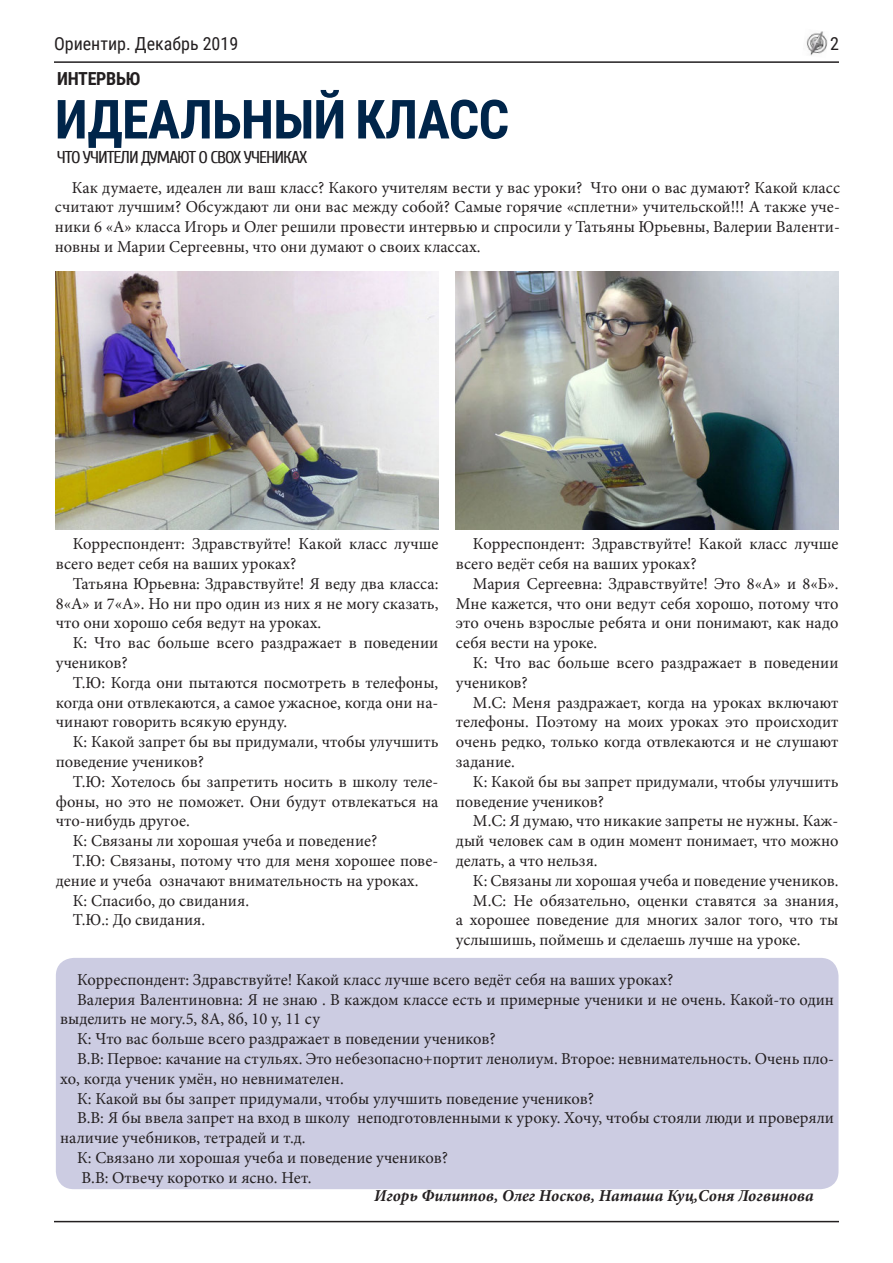
<style>
.page{position:relative;width:893px;height:1263px;background:#fff}
.page>*{position:absolute;margin:0;border:0;box-sizing:border-box;transform-origin:0 0}
.t1{font:700 54px "Roboto Condensed";letter-spacing:-.015em;color:#00254a}
.t2{font:18px "Roboto Condensed";color:#231f20}
.t3{font:700 18px "Roboto Condensed";letter-spacing:-.015em;color:#231f20}
.t4{font:17.1px "Cuprum";letter-spacing:-.06em;color:#231f20;scale:1.05 1}
.t5{font:16.5px/19.8px "Minion Pro";color:#231f20;text-align:justify}
.t6{font:italic 700 16.5px "Minion Pro";color:#231f20}
</style>
<div class="page">
<hr style="left:54px;top:61px;width:785px;height:2px;background:#231f20">
<hr style="left:54px;top:1221px;width:785px;height:1px;background:#231f20">
<img style="left:806px;top:31px;width:22px;height:25px">
<img style="left:56px;top:272px;width:382px;height:257px">
<img style="left:455px;top:272px;width:384px;height:257px">
<div style="left:56px;top:958px;width:782px;height:231px;background:#cccce2;border-radius:18px"></div>
<p class="t2" style="left:54px;top:31px;width:186px">Ориентир. Декабрь 2019</p>
<p class="t2" style="left:830px;top:31px;width:10px">2</p>
<p class="t3" style="left:57px;top:66px;width:85px">ИНТЕРВЬЮ</p>
<h1 class="t1" style="left:55px;top:81px;width:456px">ИДЕАЛЬНЫЙ КЛАСС</h1>
<p class="t4" style="left:57px;top:148px;width:240px">ЧТО УЧИТЕЛИ ДУМАЮТ О СВОХ УЧЕНИКАХ</p>
<p class="t5" style="left:55px;top:178px;width:787px;text-indent:17px">Как думаете, идеален ли ваш класс? Какого учителям вести у вас уроки? Что они о вас думают? Какой класс считают лучшим? Обсуждают ли они вас между собой? Самые горячие «сплетни» учительской!!! А также уче&shy;ники 6 «А» класса Игорь и Олег решили провести интервью и спросили у Татьяны Юрьевны, Валерии Валенти&shy;новны и Марии Сергеевны, что они думают о своих классах.</p>
<p class="t5" style="left:56px;top:534px;width:384px;text-indent:17px">Корреспондент: Здравствуйте! Какой класс лучше всего ведет себя на ваших уроках?</p>
<p class="t5" style="left:56px;top:574px;width:384px;text-indent:17px">Татьяна Юрьевна: Здравствуйте! Я веду два класса:<br>8«А» и 7«А». Но ни про один из них я не могу сказать, что они хорошо себя ведут на уроках.</p>
<p class="t5" style="left:56px;top:633px;width:384px;text-indent:17px">К: Что вас больше всего раздражает в поведении учеников?</p>
<p class="t5" style="left:56px;top:673px;width:384px;text-indent:17px">Т.Ю: Когда они пытаются посмотреть в телефоны, когда они отвлекаются, а самое ужасное, когда они на&shy;чинают говорить всякую ерунду.</p>
<p class="t5" style="left:56px;top:732px;width:384px;text-indent:17px">К: Какой запрет бы вы придумали, чтобы улучшить поведение учеников?</p>
<p class="t5" style="left:73px;top:772px;width:367px">Т.Ю: Хотелось бы запретить носить в школу теле-</p>
<p class="t5" style="left:56px;top:791px;width:384px">фоны, но это не поможет. Они будут отвлекаться на</p>
<p class="t5" style="left:56px;top:811px;width:135px">что-нибудь другое.</p>
<p class="t5" style="left:73px;top:831px;width:306px">К: Связаны ли хорошая учеба и поведение?</p>
<p class="t5" style="left:73px;top:851px;width:367px">Т.Ю: Связаны, потому что для меня хорошее пове-</p>
<p class="t5" style="left:56px;top:871px;width:364px">дение и учеба означают внимательность на уроках.</p>
<p class="t5" style="left:73px;top:890px;width:178px">К: Спасибо, до свидания.</p>
<p class="t5" style="left:73px;top:910px;width:134px">Т.Ю.: До свидания.</p>
<p class="t5" style="left:456px;top:534px;width:384px;text-indent:17px">Корреспондент: Здравствуйте! Какой класс лучше всего ведёт себя на ваших уроках?</p>
<p class="t5" style="left:456px;top:574px;width:384px;text-indent:17px">Мария Сергеевна: Здравствуйте! Это 8«А» и 8«Б».<br>Мне кажется, что они ведут себя хорошо, потому что это очень взрослые ребята и они понимают, как надо себя вести на уроке.</p>
<p class="t5" style="left:456px;top:653px;width:384px;text-indent:17px">К: Что вас больше всего раздражает в поведении учеников?</p>
<p class="t5" style="left:456px;top:692px;width:384px;text-indent:17px">М.С: Меня раздражает, когда на уроках включают телефоны. Поэтому на моих уроках это происходит очень редко, только когда отвлекаются и не слушают задание.</p>
<p class="t5" style="left:456px;top:772px;width:384px;text-indent:17px">К: Какой бы вы запрет придумали, чтобы улучшить поведение учеников?</p>
<p class="t5" style="left:456px;top:811px;width:384px;text-indent:17px">М.С: Я думаю, что никакие запреты не нужны. Каж&shy;дый человек сам в один момент понимает, что можно делать, а что нельзя.</p>
<p class="t5" style="left:473px;top:871px;width:367px">К: Связаны ли хорошая учеба и поведение учеников.</p>
<p class="t5" style="left:473px;top:890px;width:367px">М.С: Не обязательно, оценки ставятся за знания,</p>
<p class="t5" style="left:456px;top:910px;width:384px">а хорошее поведение для многих залог того, что ты</p>
<p class="t5" style="left:456px;top:930px;width:346px">услышишь, поймешь и сделаешь лучше на уроке.</p>
<p class="t5" style="left:77px;top:970px;width:598px">Корреспондент: Здравствуйте! Какой класс лучше всего ведёт себя на ваших уроках?</p>
<p class="t5" style="left:77px;top:989px;width:758px">Валерия Валентиновна: Я не знаю . В каждом классе есть и примерные ученики и не очень. Какой-то один</p>
<p class="t5" style="left:60px;top:1009px;width:261px">выделить не могу.5, 8А, 8б, 10 у, 11 су</p>
<p class="t5" style="left:77px;top:1029px;width:420px">К: Что вас больше всего раздражает в поведении учеников?</p>
<p class="t5" style="left:77px;top:1049px;width:758px">В.В: Первое: качание на стульях. Это небезопасно+портит ленолиум. Второе: невнимательность. Очень пло-</p>
<p class="t5" style="left:60px;top:1069px;width:285px">хо, когда ученик умён, но невнимателен.</p>
<p class="t5" style="left:77px;top:1088px;width:518px">К: Какой вы бы запрет придумали, чтобы улучшить поведение учеников?</p>
<p class="t5" style="left:77px;top:1108px;width:758px">В.В: Я бы ввела запрет на вход в школу неподготовленными к уроку. Хочу, чтобы стояли люди и проверяли</p>
<p class="t5" style="left:60px;top:1128px;width:247px">наличие учебников, тетрадей и т.д.</p>
<p class="t5" style="left:77px;top:1148px;width:372px">К: Связано ли хорошая учеба и поведение учеников?</p>
<p class="t5" style="left:82px;top:1168px;width:231px">В.В: Отвечу коротко и ясно. Нет.</p>
<p class="t6" style="left:374px;top:1184px;width:441px">Игорь Филиппов, Олег Носков, Наташа Куц,Соня Логвинова</p>
</div>
